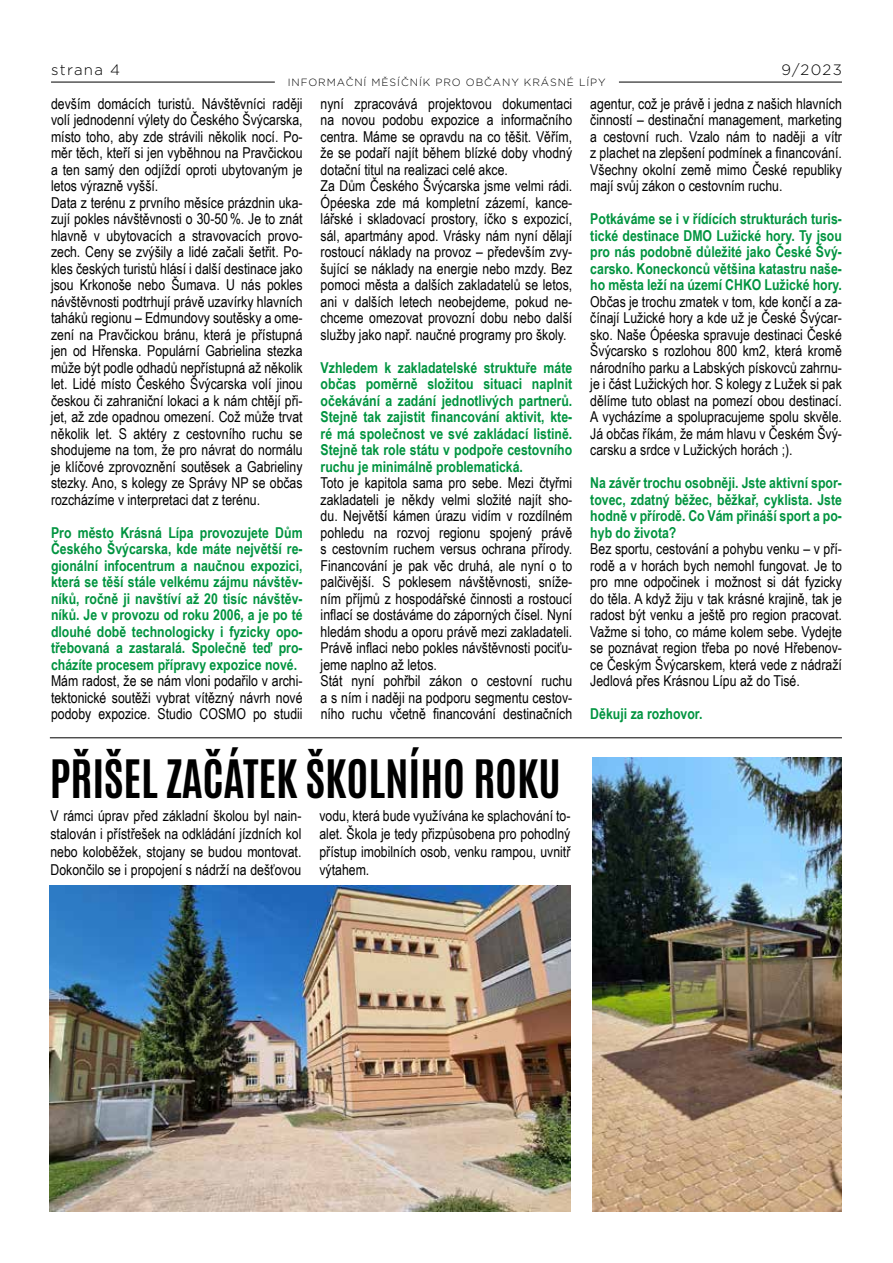
<style>
.page{position:relative;width:893px;height:1263px;background:#fff}
.page>*{position:absolute;margin:0;border:0;box-sizing:border-box;transform-origin:0 0}
.t1{font:45px "Antonio";color:#000}
.t2{font:15px/16.5px "Arial Narrow";color:#000;text-align:justify}
.t3{font:700 15px/16.5px "Arial Narrow";color:#009440;text-align:justify}
.t4{font:300 15px "Gotham Light CE";letter-spacing:.09em;color:#000}
.t5{font:300 10.5px "Gotham Light CE";letter-spacing:.09em;color:#000}
</style>
<div class="page">
<hr style="left:51px;top:82px;width:224px;height:1px;background:#000">
<hr style="left:619px;top:82px;width:223px;height:1px;background:#000">
<img style="left:592px;top:758px;width:250px;height:454px">
<img style="left:50px;top:885px;width:520px;height:327px">
<hr style="left:50px;top:737px;width:792px;height:1px;background:#000">
<p class="t4" style="left:51px;top:61px;width:71px">strana 4</p>
<p class="t4" style="left:781px;top:61px;width:62px">9/2023</p>
<p class="t5" style="left:288px;top:76px;width:319px">INFORMAČNÍ MĚSÍČNÍK PRO OBČANY KRÁSNÉ LÍPY</p>
<p class="t2" style="left:51px;top:95px;width:253px;text-align:left">devším domácích turistů. Návštěvníci raději volí jednodenní výlety do Českého Švýcarska, místo toho, aby zde strávili několik nocí. Po&shy;měr těch, kteří si jen vyběhnou na Pravčickou a ten samý den odjíždí oproti ubytovaným je letos výrazně vyšší.<br>Data z terénu z prvního měsíce prázdnin uka&shy;zují pokles návštěvnosti o 30-50%. Je to znát hlavně v ubytovacích a stravovacích provo&shy;zech. Ceny se zvýšily a lidé začali šetřit. Po&shy;kles českých turistů hlásí i další destinace jako jsou Krkonoše nebo Šumava. U nás pokles návštěvnosti podtrhují právě uzavírky hlavních taháků regionu – Edmundovy soutěsky a ome&shy;zení na Pravčickou bránu, která je přístupná jen od Hřenska. Populární Gabrielina stezka může být podle odhadů nepřístupná až několik let. Lidé místo Českého Švýcarska volí jinou českou či zahraniční lokaci a k nám chtějí při&shy;jet, až zde opadnou omezení. Což může trvat několik let. S aktéry z cestovního ruchu se shodujeme na tom, že pro návrat do normálu je klíčové zprovoznění soutěsek a Gabrieliny stezky. Ano, s kolegy ze Správy NP se občas rozcházíme v interpretaci dat z terénu.</p>
<p class="t3" style="left:51px;top:523px;width:253px">Pro město Krásná Lípa provozujete Dům Českého Švýcarska, kde máte největší re&shy;gionální infocentrum a naučnou expozici, která se těší stále velkému zájmu návštěv&shy;níků, ročně ji navštíví až 20 tisíc návštěv&shy;níků. Je v provozu od roku 2006, a je po té dlouhé době technologicky i fyzicky opo&shy;třebovaná a zastaralá. Společně teď pro&shy;cházíte procesem přípravy expozice nové.</p>
<p class="t2" style="left:51px;top:672px;width:253px">Mám radost, že se nám vloni podařilo v archi&shy;tektonické soutěži vybrat vítězný návrh nové podoby expozice. Studio COSMO po studii</p>
<p class="t2" style="left:590px;top:95px;width:253px">agentur, což je právě i jedna z našich hlavních činností – destinační management, marketing a cestovní ruch. Vzalo nám to naději a vítr z plachet na zlepšení podmínek a financování.<br>Všechny okolní země mimo České republiky mají svůj zákon o cestovním ruchu.</p>
<p class="t3" style="left:590px;top:210px;width:253px">Potkáváme se i v řídících strukturách turis&shy;tické destinace DMO Lužické hory. Ty jsou pro nás podobně důležité jako České Švý&shy;carsko. Koneckonců většina katastru naše&shy;ho města leží na území CHKO Lužické hory.</p>
<p class="t2" style="left:590px;top:293px;width:253px">Občas je trochu zmatek v tom, kde končí a za&shy;čínají Lužické hory a kde už je České Švýcar&shy;sko. Naše Ópéeska spravuje destinaci České Švýcarsko s rozlohou 800 km2, která kromě národního parku a Labských pískovců zahrnu&shy;je i část Lužických hor. S kolegy z Lužek si pak dělíme tuto oblast na pomezí obou destinací.<br>A vycházíme a spolupracujeme spolu skvěle.<br>Já občas říkám, že mám hlavu v Českém Švý&shy;carsku a srdce v Lužických horách ;).</p>
<p class="t3" style="left:590px;top:474px;width:253px">Na závěr trochu osobněji. Jste aktivní spor&shy;tovec, zdatný běžec, běžkař, cyklista. Jste hodně v přírodě. Co Vám přináší sport a po&shy;hyb do života?</p>
<p class="t2" style="left:590px;top:540px;width:253px">Bez sportu, cestování a pohybu venku – v pří&shy;rodě a v horách bych nemohl fungovat. Je to pro mne odpočinek i možnost si dát fyzicky do těla. A když žiju v tak krásné krajině, tak je radost být venku a ještě pro region pracovat.<br>Važme si toho, co máme kolem sebe. Vydejte se poznávat region třeba po nové Hřebenov&shy;ce Českým Švýcarskem, která vede z nádraží Jedlová přes Krásnou Lípu až do Tisé.</p>
<p class="t3" style="left:590px;top:705px;width:114px">Děkuji za rozhovor.</p>
<p class="t2" style="left:321px;top:95px;width:253px;text-align:left">nyní zpracovává projektovou dokumentaci na novou podobu expozice a informačního centra. Máme se opravdu na co těšit. Věřím, že se podaří najít během blízké doby vhodný dotační titul na realizaci celé akce.<br>Za Dům Českého Švýcarska jsme velmi rádi.<br>Ópéeska zde má kompletní zázemí, kance&shy;lářské i skladovací prostory, íčko s expozicí, sál, apartmány apod. Vrásky nám nyní dělají rostoucí náklady na provoz – především zvy&shy;šující se náklady na energie nebo mzdy. Bez pomoci města a dalších zakladatelů se letos, ani v dalších letech neobejdeme, pokud ne&shy;chceme omezovat provozní dobu nebo další služby jako např. naučné programy pro školy.</p>
<p class="t3" style="left:321px;top:358px;width:253px">Vzhledem k zakladatelské struktuře máte občas poměrně složitou situaci naplnit očekávání a zadání jednotlivých partnerů.<br>Stejně tak zajistit financování aktivit, kte&shy;ré má společnost ve své zakládací listině.<br>Stejně tak role státu v podpoře cestovního ruchu je minimálně problematická.</p>
<p class="t2" style="left:321px;top:474px;width:253px;text-align:left">Toto je kapitola sama pro sebe. Mezi čtyřmi zakladateli je někdy velmi složité najít sho&shy;du. Největší kámen úrazu vidím v rozdílném pohledu na rozvoj regionu spojený právě s cestovním ruchem versus ochrana přírody.<br>Financování je pak věc druhá, ale nyní o to palčivější. S poklesem návštěvnosti, sníže&shy;ním příjmů z hospodářské činnosti a rostoucí inflací se dostáváme do záporných čísel. Nyní hledám shodu a oporu právě mezi zakladateli.<br>Právě inflaci nebo pokles návštěvnosti pociťu&shy;jeme naplno až letos.<br>Stát nyní pohřbil zákon o cestovní ruchu a s ním i naději na podporu segmentu cestov&shy;ního ruchu včetně financování destinačních</p>
<h1 class="t1" style="left:50px;top:747px;width:512px">PŘIŠEL ZAČÁTEK ŠKOLNÍHO ROKU</h1>
<p class="t2" style="left:50px;top:806px;width:252px;line-height:18px">V rámci úprav před základní školou byl nain&shy;stalován i přístřešek na odkládání jízdních kol nebo koloběžek, stojany se budou montovat.<br>Dokončilo se i propojení s nádrží na dešťovou</p>
<p class="t2" style="left:319px;top:806px;width:252px;line-height:18px">vodu, která bude využívána ke splachování to&shy;alet. Škola je tedy přizpůsobena pro pohodlný přístup imobilních osob, venku rampou, uvnitř výtahem.</p>
</div>
